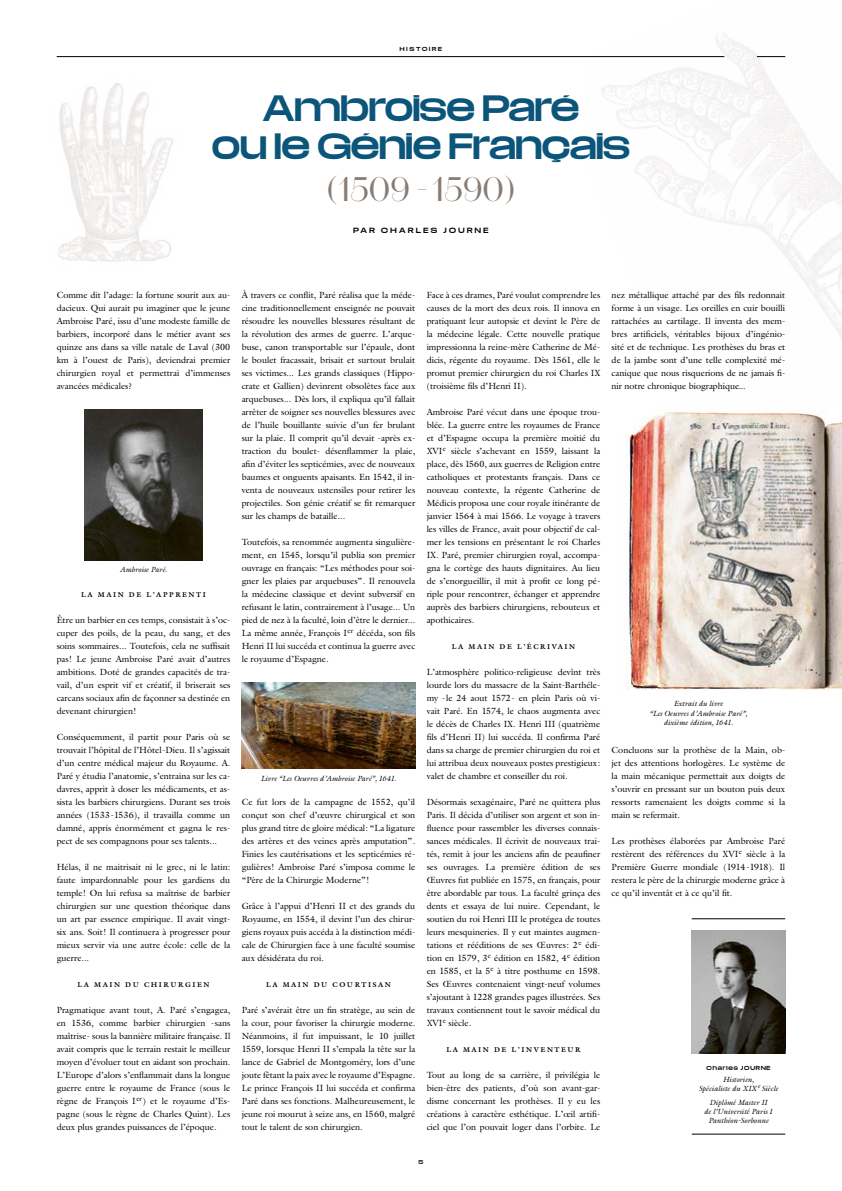
<style>
.page{position:relative;width:842px;height:1191px;background:#fff}
.page>*{position:absolute;margin:0;border:0;box-sizing:border-box;transform-origin:0 0}
.t1{font:34px "Domaine Sans Display";letter-spacing:.02em;color:#897c72}
.t2{font:31.5px/37.8px "Media Sans Extended";letter-spacing:.01em;color:#0b557b;text-align:center}
.t3{font:9px/13px "Galliard";color:#000;text-align:justify}
.t4{font:italic 7.5px/9px "Galliard";color:#000;text-align:center}
.t5{font:700 7px "Galliard";letter-spacing:.22em;color:#000}
.t6{font:6.5px "Media Sans Extended";letter-spacing:.38em;color:#000}
.t7{font:5px "Media Sans Extended";letter-spacing:.18em;color:#000}
.t8{font:5px "Media Sans Extended";letter-spacing:.38em;color:#000}
.t9{font:4.8px "Media Sans Extended";color:#000}
</style>
<div class="page">
<img style="left:57px;top:83px;width:116px;height:179px">
<hr style="left:57px;top:56px;width:667px;height:1px;background:#000">
<svg style="left:757px;top:56px;width:28px;height:1px"></svg>
<img style="left:85px;top:409px;width:117px;height:151px">
<img style="left:692px;top:930px;width:93px;height:124px">
<hr style="left:692px;top:1134px;width:93px;height:1px;background:#000">
<hr style="left:692px;top:918px;width:93px;height:1px;background:#000">
<img style="left:618px;top:403px;width:224px;height:287px">
<img style="left:242px;top:682px;width:173px;height:86px">
<p class="t8" style="left:400px;top:46px;width:44px">HISTOIRE</p>
<h2 class="t2" style="left:212px;top:88px;width:419px">Ambroise Paré<br>ou le Génie Français</h2>
<h1 class="t1" style="left:326px;top:168px;width:191px">(1509 - 1590)</h1>
<p class="t6" style="left:353px;top:226px;width:136px">PAR CHARLES JOURNE</p>
<p class="t3" style="left:57px;top:288px;width:175px">Comme dit l’adage: la fortune sourit aux au&shy;dacieux. Qui aurait pu imaginer que le jeune Ambroise Paré, issu d’une modeste famille de barbiers, incorporé dans le métier avant ses quinze ans dans sa ville natale de Laval (300 km à l’ouest de Paris), deviendrai premier chirurgien royal et permettrai d’immenses avancées médicales?</p>
<p class="t4" style="left:120px;top:565px;width:49px">Ambroise Paré.</p>
<p class="t5" style="left:81px;top:590px;width:126px">LA MAIN DE L’APPRENTI</p>
<p class="t3" style="left:57px;top:613px;width:175px">Être un barbier en ces temps, consistait à s’oc&shy;cuper des poils, de la peau, du sang, et des soins sommaires... Toutefois, cela ne suffisait pas! Le jeune Ambroise Paré avait d’autres ambitions. Doté de grandes capacités de tra&shy;vail, d’un esprit vif et créatif, il briserait ses carcans sociaux afin de façonner sa destinée en devenant chirurgien!</p>
<p class="t3" style="left:57px;top:730px;width:175px">Conséquemment, il partit pour Paris où se trouvait l’hôpital de l’Hôtel-Dieu. Il s’agissait d’un centre médical majeur du Royaume. A.<br>Paré y étudia l’anatomie, s’entraina sur les ca&shy;davres, apprit à doser les médicaments, et as&shy;sista les barbiers chirurgiens. Durant ses trois années (1533-1536), il travailla comme un damné, appris énormément et gagna le res&shy;pect de ses compagnons pour ses talents...</p>
<p class="t3" style="left:57px;top:860px;width:175px">Hélas, il ne maitrisait ni le grec, ni le latin: faute impardonnable pour les gardiens du temple! On lui refusa sa maîtrise de barbier chirurgien sur une question théorique dans un art par essence empirique. Il avait vingt&shy;six ans. Soit! Il continuera à progresser pour mieux servir via une autre école: celle de la guerre...</p>
<p class="t5" style="left:77px;top:980px;width:134px">LA MAIN DU CHIRURGIEN</p>
<p class="t3" style="left:57px;top:1003px;width:175px">Pragmatique avant tout, A. Paré s’engagea, en 1536, comme barbier chirurgien -sans maîtrise- sous la bannière militaire française. Il avait compris que le terrain restait le meilleur moyen d’évoluer tout en aidant son prochain.<br>L’Europe d’alors s’enflammait dans la longue guerre entre le royaume de France (sous le règne de François I<sup>er</sup>) et le royaume d’Es&shy;pagne (sous le règne de Charles Quint). Les deux plus grandes puissances de l’époque.</p>
<p class="t3" style="left:242px;top:288px;width:175px">À travers ce conflit, Paré réalisa que la méde&shy;cine traditionnellement enseignée ne pouvait résoudre les nouvelles blessures résultant de la révolution des armes de guerre. L’arque&shy;buse, canon transportable sur l’épaule, dont le boulet fracassait, brisait et surtout brulait ses victimes... Les grands classiques (Hippo&shy;crate et Gallien) devinrent obsolètes face aux arquebuses... Dès lors, il expliqua qu’il fallait arrêter de soigner ses nouvelles blessures avec de l’huile bouillante suivie d’un fer brulant sur la plaie. Il comprit qu’il devait -après ex&shy;traction du boulet- désenflammer la plaie, afin d’éviter les septicémies, avec de nouveaux baumes et onguents apaisants. En 1542, il in&shy;venta de nouveaux ustensiles pour retirer les projectiles. Son génie créatif se fit remarquer sur les champs de bataille...</p>
<p class="t3" style="left:242px;top:535px;width:175px">Toutefois, sa renommée augmenta singulière&shy;ment, en 1545, lorsqu’il publia son premier ouvrage en français: “Les méthodes pour soi&shy;gner les plaies par arquebuses”. Il renouvela la médecine classique et devint subversif en refusant le latin, contrairement à l’usage... Un pied de nez à la faculté, loin d’être le dernier...<br>La même année, François I<sup>er</sup> décéda, son fils Henri II lui succéda et continua la guerre avec le royaume d’Espagne.</p>
<p class="t4" style="left:261px;top:773px;width:137px">Livre “Les Oeuvres d’Ambroise Paré”, 1641.</p>
<p class="t3" style="left:242px;top:795px;width:175px">Ce fut lors de la campagne de 1552, qu’il conçut son chef d’œuvre chirurgical et son plus grand titre de gloire médical: “La ligature des artères et des veines après amputation”.<br>Finies les cautérisations et les septicémies ré&shy;gulières! Ambroise Paré s’imposa comme le “Père de la Chirurgie Moderne”!</p>
<p class="t3" style="left:242px;top:899px;width:175px">Grâce à l’appui d’Henri II et des grands du Royaume, en 1554, il devint l’un des chirur&shy;giens royaux puis accéda à la distinction médi&shy;cale de Chirurgien face à une faculté soumise aux désidérata du roi.</p>
<p class="t5" style="left:266px;top:980px;width:126px">LA MAIN DU COURTISAN</p>
<p class="t3" style="left:242px;top:1003px;width:175px">Paré s’avérait être un fin stratège, au sein de la cour, pour favoriser la chirurgie moderne.<br>Néanmoins, il fut impuissant, le 10 juillet 1559, lorsque Henri II s’empala la tête sur la lance de Gabriel de Montgoméry, lors d’une joute fêtant la paix avec le royaume d’Espagne.<br>Le prince François II lui succéda et confirma Paré dans ses fonctions. Malheureusement, le jeune roi mourut à seize ans, en 1560, malgré tout le talent de son chirurgien.</p>
<p class="t3" style="left:427px;top:288px;width:175px">Face à ces drames, Paré voulut comprendre les causes de la mort des deux rois. Il innova en pratiquant leur autopsie et devint le Père de la médecine légale. Cette nouvelle pratique impressionna la reine-mère Catherine de Mé&shy;dicis, régente du royaume. Dès 1561, elle le promut premier chirurgien du roi Charles IX (troisième fils d’Henri II).</p>
<p class="t3" style="left:427px;top:405px;width:175px">Ambroise Paré vécut dans une époque trou&shy;blée. La guerre entre les royaumes de France et d’Espagne occupa la première moitié du XVI<sup>e</sup> siècle s’achevant en 1559, laissant la place, dès 1560, aux guerres de Religion entre catholiques et protestants français. Dans ce nouveau contexte, la régente Catherine de Médicis proposa une cour royale itinérante de janvier 1564 à mai 1566. Le voyage à travers les villes de France, avait pour objectif de cal&shy;mer les tensions en présentant le roi Charles IX. Paré, premier chirurgien royal, accompa&shy;gna le cortège des hauts dignitaires. Au lieu de s’enorgueillir, il mit à profit ce long pé&shy;riple pour rencontrer, échanger et apprendre auprès des barbiers chirurgiens, rebouteux et apothicaires.</p>
<p class="t5" style="left:452px;top:642px;width:125px">LA MAIN DE L’ÉCRIVAIN</p>
<p class="t3" style="left:427px;top:665px;width:175px">L’atmosphère politico-religieuse devînt très lourde lors du massacre de la Saint-Barthéle&shy;my -le 24 aout 1572- en plein Paris où vi&shy;vait Paré. En 1574, le chaos augmenta avec le décès de Charles IX. Henri III (quatrième fils d’Henri II) lui succéda. Il confirma Paré dans sa charge de premier chirurgien du roi et lui attribua deux nouveaux postes prestigieux: valet de chambre et conseiller du roi.</p>
<p class="t3" style="left:427px;top:795px;width:175px">Désormais sexagénaire, Paré ne quittera plus Paris. Il décida d’utiliser son argent et son in&shy;fluence pour rassembler les diverses connais&shy;sances médicales. Il écrivit de nouveaux trai&shy;tés, remit à jour les anciens afin de peaufiner ses ouvrages. La première édition de ses Œuvres fut publiée en 1575, en français, pour être abordable par tous. La faculté grinça des dents et essaya de lui nuire. Cependant, le soutien du roi Henri III le protégea de toutes leurs mesquineries. Il y eut maintes augmen&shy;tations et rééditions de ses Œuvres: 2<sup>e</sup> édi&shy;tion en 1579, 3<sup>e</sup> édition en 1582, 4<sup>e</sup> édition en 1585, et la 5<sup>e</sup> à titre posthume en 1598.<br>Ses Œuvres contenaient vingt-neuf volumes s’ajoutant à 1228 grandes pages illustrées. Ses travaux contiennent tout le savoir médical du XVI<sup>e</sup> siècle.</p>
<p class="t5" style="left:446px;top:1045px;width:136px">LA MAIN DE L’INVENTEUR</p>
<p class="t3" style="left:427px;top:1068px;width:175px">Tout au long de sa carrière, il privilégia le bien-être des patients, d’où son avant-gar&shy;disme concernant les prothèses. Il y eu les créations à caractère esthétique. L’œil artifi&shy;ciel que l’on pouvait loger dans l’orbite. Le</p>
<p class="t9" style="left:419px;top:1159px;width:6px">5</p>
<p class="t3" style="left:612px;top:288px;width:175px">nez métallique attaché par des fils redonnait forme à un visage. Les oreilles en cuir bouilli rattachées au cartilage. Il inventa des mem&shy;bres artificiels, véritables bijoux d’ingénio&shy;sité et de technique. Les prothèses du bras et de la jambe sont d’une telle complexité mé&shy;canique que nous risquerions de ne jamais fi&shy;nir notre chronique biographique...</p>
<p class="t4" style="left:649px;top:698px;width:100px;line-height:9.5px">Extrait du livre<br>“Les Oeuvres d’Ambroise Paré”, dixième édition, 1641.</p>
<p class="t3" style="left:612px;top:743px;width:175px">Concluons sur la prothèse de la Main, ob&shy;jet des attentions horlogères. Le système de la main mécanique permettait aux doigts de s’ouvrir en pressant sur un bouton puis deux ressorts ramenaient les doigts comme si la main se refermait.</p>
<p class="t3" style="left:612px;top:834px;width:175px">Les prothèses élaborées par Ambroise Paré restèrent des références du XVI<sup>e</sup> siècle à la Première Guerre mondiale (1914-1918). Il restera le père de la chirurgie moderne grâce à ce qu’il inventât et à ce qu’il fit.</p>
<p class="t7" style="left:707px;top:1064px;width:65px">Charles JOURNE</p>
<p class="t4" style="left:699px;top:1074px;width:81px">Historien,<br>Spécialiste du XIX<sup>e</sup> Siècle</p>
<p class="t4" style="left:704px;top:1097px;width:70px">Diplômé Master II<br>de l’Université Paris 1<br>Panthéon-Sorbonne</p>
</div>
